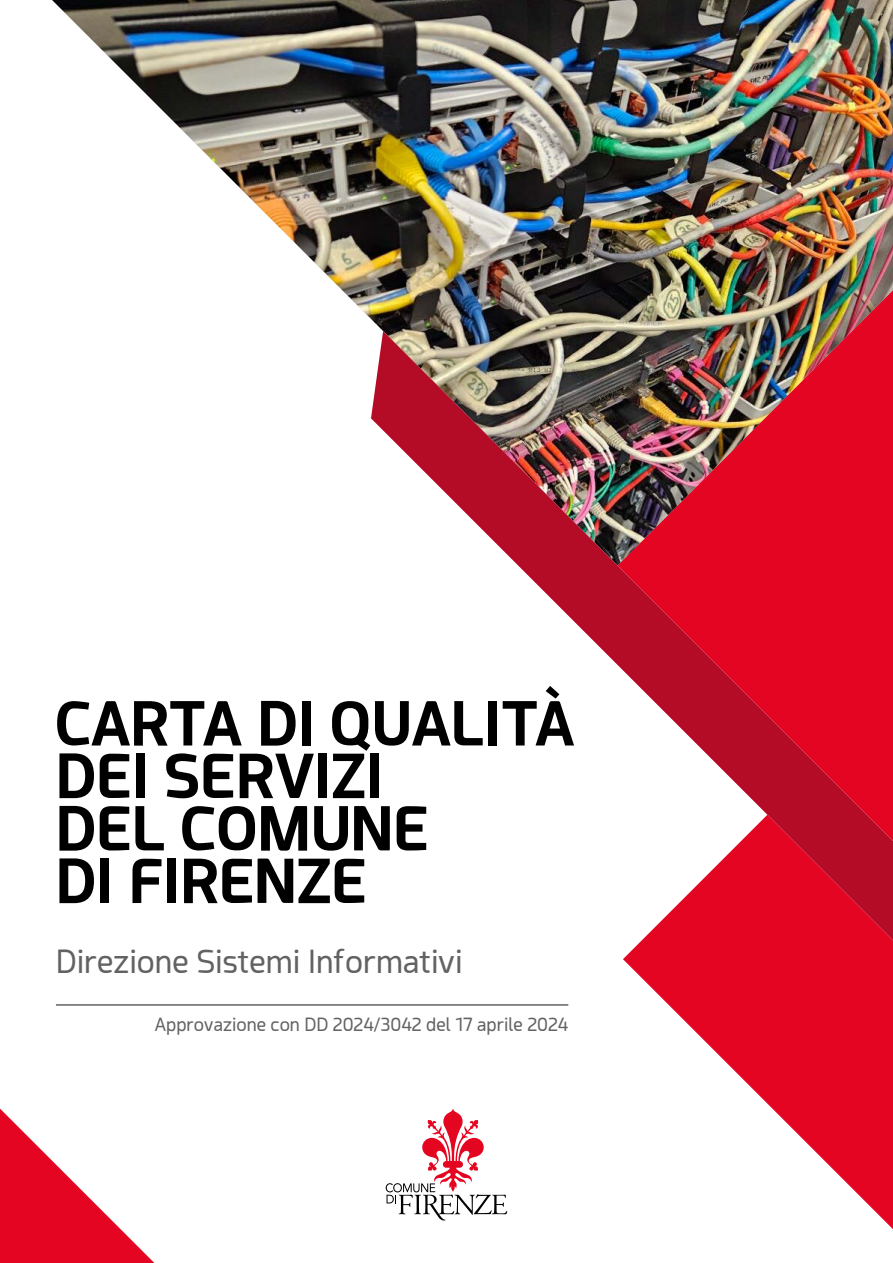
<style>
.page{position:relative;width:893px;height:1263px;background:#fff}
.page>*{position:absolute;margin:0;border:0;box-sizing:border-box;transform-origin:0 0}
.t1{font:700 60px/52.5px "Acephimere";color:#000}
.t2{font:31.5px "Acephimere";color:#626261}
.t3{font:18px "Acephimere";color:#626261}
</style>
<div class="page">
<img style="left:52px;top:0;width:841px;height:331px">
<img style="left:371px;top:331px;width:247px;height:335px">
<svg style="left:386px;top:1108px;width:121px;height:112px"></svg>
<hr style="left:56px;top:1004px;width:512px;height:2px;background:#626261">
<svg style="left:623px;top:841px;width:270px;height:388px;fill:#e40523"></svg>
<svg style="left:0;top:1108px;width:154px;height:155px"></svg>
<img style="left:618px;top:290px;width:275px;height:551px">
<p class="t1" style="left:55px;top:695px;width:520px">CARTA DI QUALITÀ<br>DEI SERVIZI<br>DEL COMUNE<br>DI FIRENZE</p>
<p class="t2" style="left:56px;top:940px;width:408px">Direzione Sistemi Informativi</p>
<p class="t3" style="left:155px;top:1012px;width:415px">Approvazione con DD 2024/3042 del 17 aprile 2024</p>
</div>
